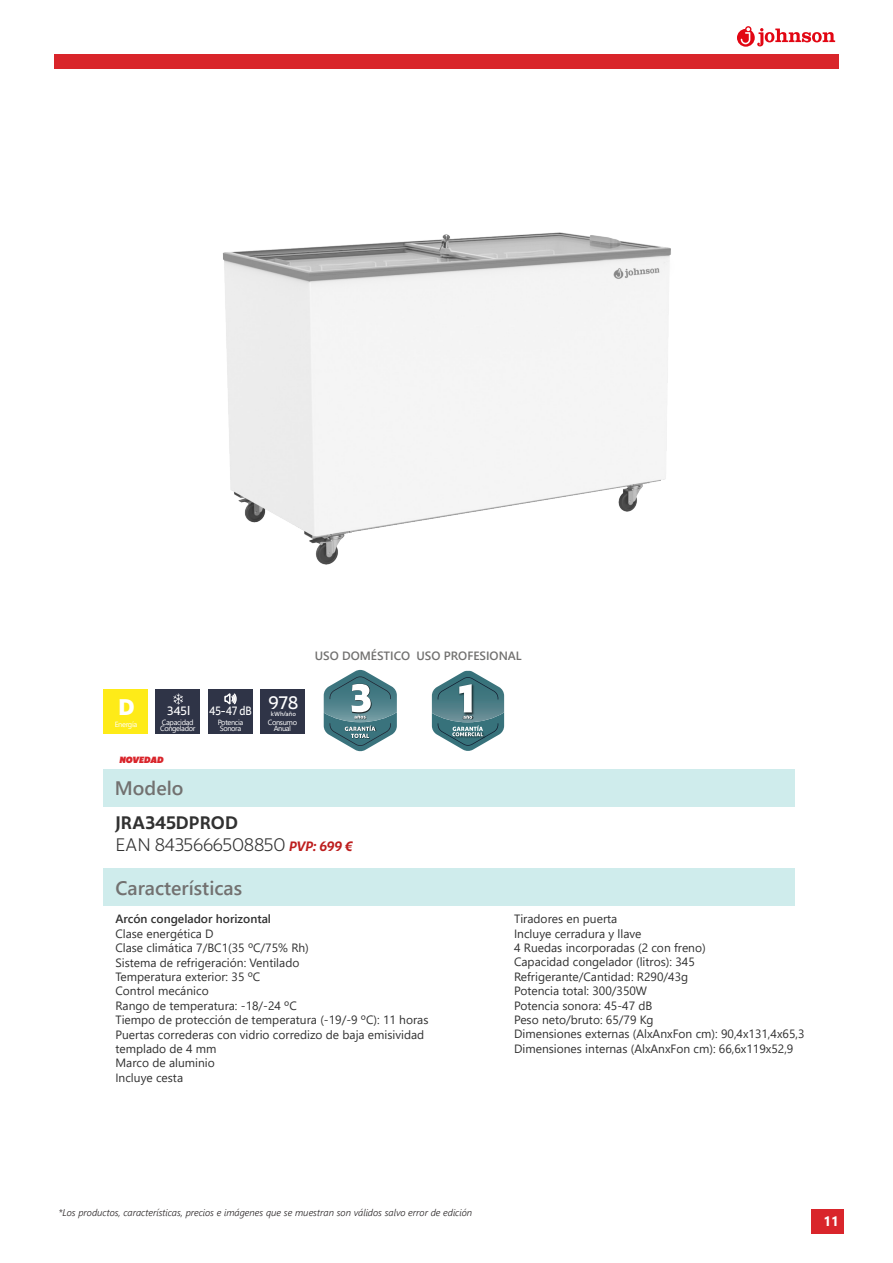
<style>
.page{position:relative;width:893px;height:1263px;background:#fff}
.page>*{position:absolute;margin:0;border:0;box-sizing:border-box;transform-origin:0 0}
.t1{font:800 22.5px "Highgate";color:#fff}
.t2{font:600 19.5px "Segoe UI";color:#727170}
.t3{font:300 18px "Highgate";letter-spacing:-.01em;color:#313131}
.t4{font:700 18px "Highgate";color:#313131}
.t5{font:500 18px "Highgate";color:#fff}
.t6{font:700 13.5px "Segoe UI";color:#fff}
.t7{font:12px "Segoe UI";color:#313131}
.t8{font:600 12px "Segoe UI";color:#727170}
.t9{font:600 12px "Segoe UI";color:#313131}
.t10{font:500 12px "Highgate";color:#fff;scale:.86 1}
.t11{font:500 12px "Highgate";color:#fff}
.t12{font:italic 300 9.75px "Segoe UI";color:#231f20}
.t13{font:italic 900 9px "Highgate";color:#d9252b}
.t14{font:7.5px "Segoe UI";letter-spacing:-.05em;color:#fff}
.t15{font:500 6px "Highgate";color:#fff}
.s1{font-weight:700;font-style:italic;font-size:13.5px;color:#bd1d1d}
</style>
<div class="page">
<div style="left:811px;top:1209px;width:33px;height:24px;background:#d9252b"></div>
<div style="left:54px;top:54px;width:785px;height:14px;background:#d9252a"></div>
<svg style="left:737px;top:26px;width:98px;height:21px"></svg>
<div style="left:104px;top:869px;width:691px;height:37px;background:#cfecec"></div>
<img style="left:222px;top:232px;width:449px;height:333px">
<div style="left:104px;top:770px;width:691px;height:37px;background:#cfecec"></div>
<div style="left:104px;top:689px;width:44px;height:45px;background:#feeb18"></div>
<div style="left:208px;top:689px;width:45px;height:45px;background:#2f3447"></div>
<div style="left:260px;top:689px;width:44px;height:45px;background:#2f3447"></div>
<svg style="left:224px;top:693px;width:13px;height:12px"></svg>
<div style="left:156px;top:689px;width:44px;height:45px;background:#2f3447"></div>
<svg style="left:173px;top:693px;width:10px;height:12px"></svg>
<svg style="left:432px;top:671px;width:72px;height:80px"></svg>
<svg style="left:324px;top:670px;width:73px;height:82px"></svg>
<p class="t1" style="left:119px;top:693px;width:18px">D</p>
<p class="t10" style="left:209px;top:703px;width:51px">45-47 dB</p>
<p class="t11" style="left:167px;top:703px;width:25px">345l</p>
<p class="t5" style="left:268px;top:691px;width:31px">978</p>
<p class="t15" style="left:271px;top:710px;width:27px">kWh/año</p>
<p class="t14" style="left:162px;top:715px;width:33px">Capacidad</p>
<p class="t14" style="left:160px;top:721px;width:37px">Congelador</p>
<p class="t14" style="left:218px;top:715px;width:27px">Potencia</p>
<p class="t14" style="left:220px;top:721px;width:23px">Sonora</p>
<p class="t14" style="left:115px;top:717px;width:24px">Energía</p>
<p class="t14" style="left:268px;top:715px;width:31px">Consumo</p>
<p class="t14" style="left:274px;top:721px;width:19px">Anual</p>
<p class="t13" style="left:119px;top:753px;width:46px">NOVEDAD</p>
<p class="t8" style="left:315px;top:645px;width:97px">USO DOMÉSTICO</p>
<p class="t8" style="left:417px;top:645px;width:107px">USO PROFESIONAL</p>
<p class="t2" style="left:115px;top:770px;width:70px">Modelo</p>
<p class="t4" style="left:115px;top:811px;width:124px">JRA345DPROD</p>
<p class="t3" style="left:115px;top:833px;width:239px">EAN 8435666508850 <span class="s1">PVP: 699 €</span></p>
<p class="t2" style="left:115px;top:869px;width:128px">Características</p>
<p class="t9" style="left:115px;top:908px;width:157px">Arcón congelador horizontal</p>
<p class="t7" style="left:115px;top:922px;width:100px">Clase energética D</p>
<p class="t7" style="left:115px;top:937px;width:195px">Clase climática 7/BC1(35 ºC/75% Rh)</p>
<p class="t7" style="left:115px;top:951px;width:185px">Sistema de refrigeración: Ventilado</p>
<p class="t7" style="left:115px;top:965px;width:146px">Temperatura exterior: 35 ºC</p>
<p class="t7" style="left:115px;top:980px;width:95px">Control mecánico</p>
<p class="t7" style="left:115px;top:994px;width:183px">Rango de temperatura: -18/-24 ºC</p>
<p class="t7" style="left:115px;top:1009px;width:315px">Tiempo de protección de temperatura (-19/-9 ºC): 11 horas</p>
<p class="t7" style="left:115px;top:1023px;width:310px">Puertas correderas con vidrio corredizo de baja emisividad</p>
<p class="t7" style="left:115px;top:1037px;width:103px">templado de 4 mm</p>
<p class="t7" style="left:115px;top:1052px;width:101px">Marco de aluminio</p>
<p class="t7" style="left:115px;top:1066px;width:69px">Incluye cesta</p>
<p class="t7" style="left:514px;top:908px;width:105px">Tiradores en puerta</p>
<p class="t7" style="left:514px;top:922px;width:129px">Incluye cerradura y llave</p>
<p class="t7" style="left:514px;top:936px;width:193px">4 Ruedas incorporadas (2 con freno)</p>
<p class="t7" style="left:514px;top:951px;width:182px">Capacidad congelador (litros): 345</p>
<p class="t7" style="left:514px;top:965px;width:176px">Refrigerante/Cantidad: R290/43g</p>
<p class="t7" style="left:514px;top:980px;width:135px">Potencia total: 300/350W</p>
<p class="t7" style="left:514px;top:994px;width:140px">Potencia sonora: 45-47 dB</p>
<p class="t7" style="left:514px;top:1008px;width:141px">Peso neto/bruto: 65/79 Kg</p>
<p class="t7" style="left:514px;top:1023px;width:292px">Dimensiones externas (AlxAnxFon cm): 90,4x131,4x65,3</p>
<p class="t7" style="left:514px;top:1037px;width:281px">Dimensiones internas (AlxAnxFon cm): 66,6x119x52,9</p>
<p class="t12" style="left:58px;top:1203px;width:415px">*Los productos, características, precios e imágenes que se muestran son válidos salvo error de edición</p>
<p class="t6" style="left:823px;top:1208px;width:17px">11</p>
</div>
